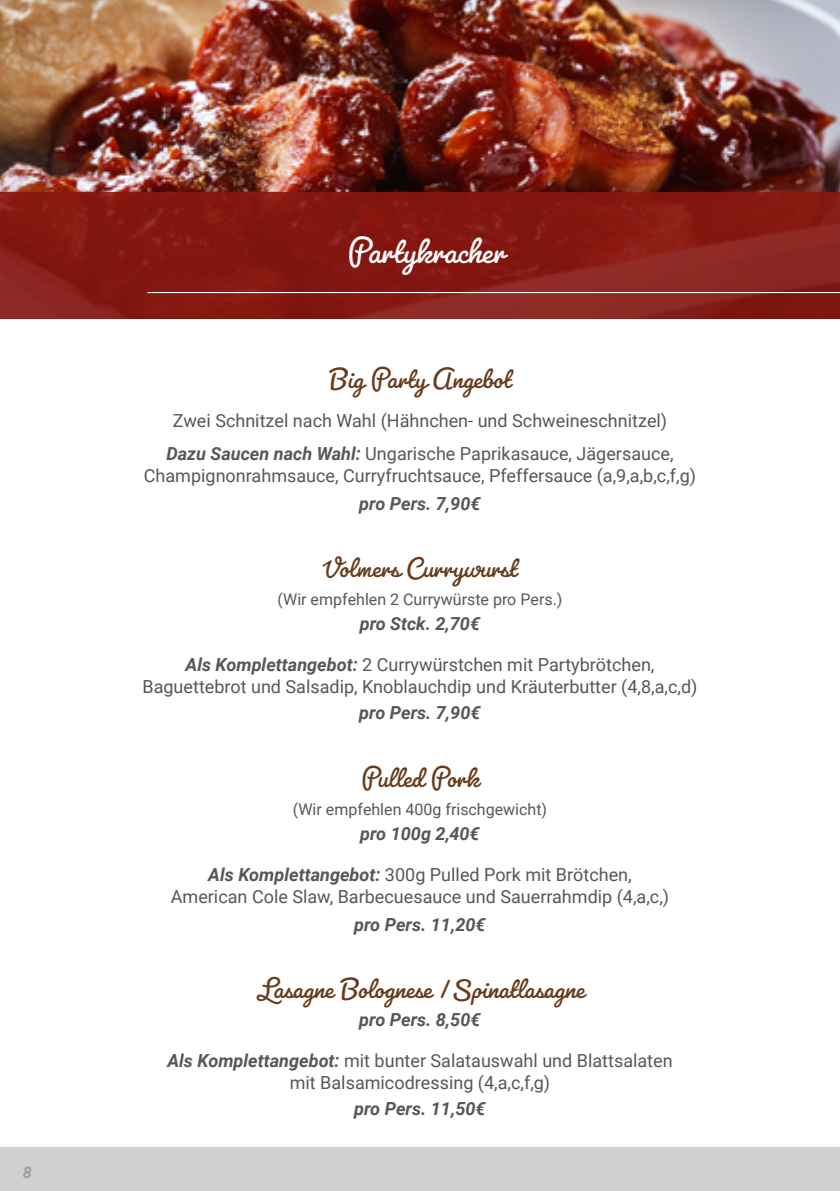
<style>
.page{position:relative;width:840px;height:1191px;background:#fff}
.page>*{position:absolute;margin:0;border:0;box-sizing:border-box;transform-origin:0 0}
.t1{font:37.6px "Pacifico";color:#fff}
.t2{font:30px "Pacifico";color:#673b1c}
.t3{font:18px/22px "Roboto";color:#575756;text-align:center}
.t4{font:italic 700 18px "Roboto";color:#575756}
.t5{font:16px "Roboto";color:#575756}
.t6{font:italic 700 16px "Roboto";color:#9d9d9c}
.s1{font-weight:700;font-style:italic}
</style>
<div class="page">
<div style="left:0;top:1147px;width:839px;height:44px;background:#d0d0d0"></div>
<img style="left:0;top:0;width:839px;height:193px">
<svg style="left:0;top:193px;width:839px;height:126px;fill:#851811"></svg>
<hr style="left:147px;top:292px;width:692px;height:1px;background:#fff">
<p class="t6" style="left:23px;top:1161px;width:10px">8</p>
<h1 class="t1" style="left:346px;top:228px;width:160px">Partykracher</h1>
<h2 class="t2" style="left:328px;top:360px;width:184px">Big Party Angebot</h2>
<p class="t3" style="left:166px;top:403px;width:508px;line-height:33.4px">Zwei Schnitzel nach Wahl (Hähnchen- und Schweineschnitzel)<br><span class="s1">Dazu Saucen nach Wahl:</span> Ungarische Paprikasauce, Jägersauce,</p>
<p class="t3" style="left:144px;top:464px;width:553px">Champignonrahmsauce, Curryfruchtsauce, Pfeffersauce (a,9,a,b,c,f,g)</p>
<p class="t4" style="left:359px;top:491px;width:123px">pro Pers. 7,90€</p>
<h2 class="t2" style="left:322px;top:549px;width:196px">Volmers Currywurst</h2>
<p class="t5" style="left:277px;top:588px;width:286px">(Wir empfehlen 2 Currywürste pro Pers.)</p>
<p class="t4" style="left:359px;top:611px;width:122px">pro Stck. 2,70€</p>
<p class="t3" style="left:142px;top:652px;width:556px"><span class="s1">Als Komplettangebot:</span> 2 Currywürstchen mit Partybrötchen,<br>Baguettebrot und Salsadip, Knoblauchdip und Kräuterbutter (4,8,a,c,d)</p>
<p class="t4" style="left:359px;top:700px;width:123px">pro Pers. 7,90€</p>
<h2 class="t2" style="left:360px;top:759px;width:120px">Pulled Pork</h2>
<p class="t5" style="left:293px;top:798px;width:256px">(Wir empfehlen 400g frischgewicht)</p>
<p class="t4" style="left:360px;top:821px;width:121px">pro 100g 2,40€</p>
<p class="t3" style="left:171px;top:863px;width:499px"><span class="s1">Als Komplettangebot:</span> 300g Pulled Pork mit Brötchen,<br>American Cole Slaw, Barbecuesauce und Sauerrahmdip (4,a,c,)</p>
<p class="t4" style="left:354px;top:912px;width:133px">pro Pers. 11,20€</p>
<h2 class="t2" style="left:255px;top:970px;width:331px">Lasagne Bolognese / Spinatlasagne</h2>
<p class="t4" style="left:359px;top:1006px;width:123px">pro Pers. 8,50€</p>
<p class="t3" style="left:167px;top:1049px;width:506px"><span class="s1">Als Komplettangebot:</span> mit bunter Salatauswahl und Blattsalaten mit Balsamicodressing (4,a,c,f,g)</p>
<p class="t4" style="left:354px;top:1095px;width:133px">pro Pers. 11,50€</p>
</div>
